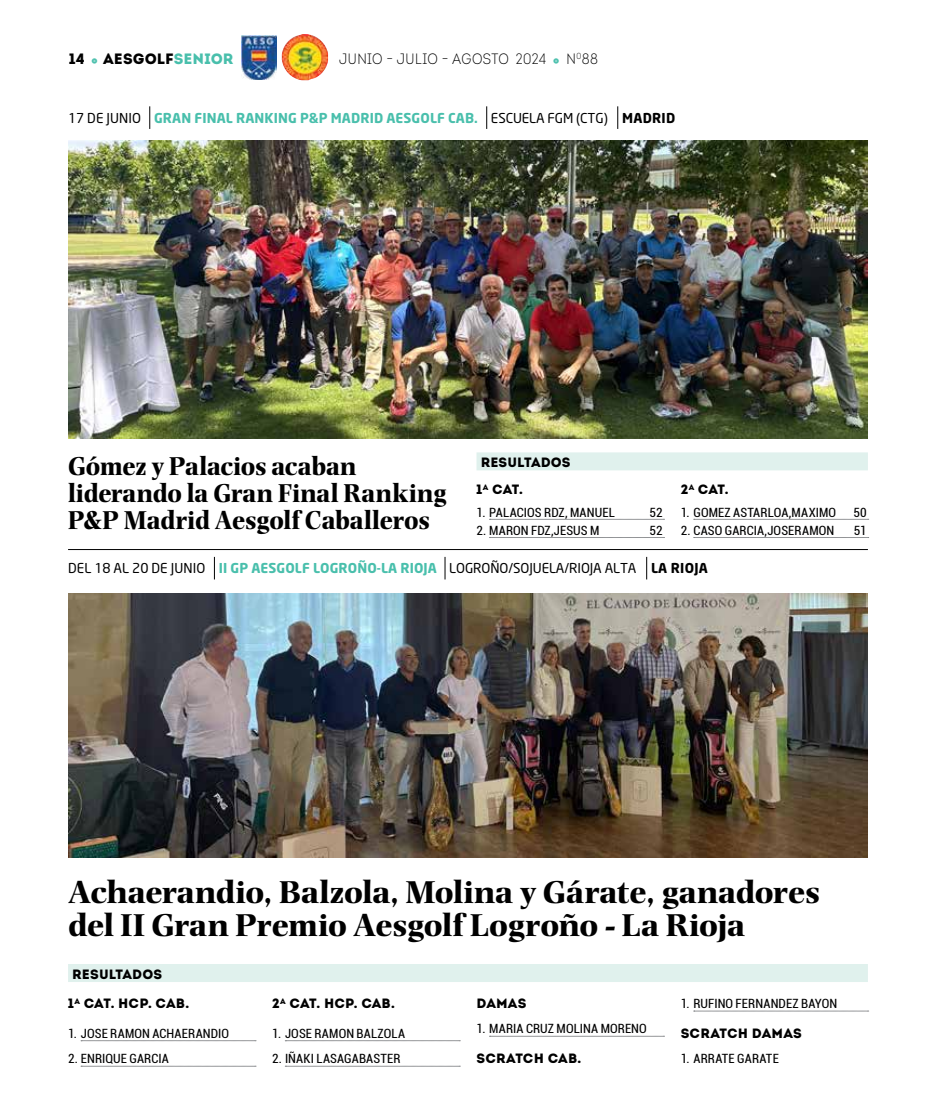
<style>
.page{position:relative;width:936px;height:1106px;background:#fff}
.page>*{position:absolute;margin:0;border:0;box-sizing:border-box;transform-origin:0 0}
.t1{font:700 33px/33px "Photina MT Std";letter-spacing:-.015em;color:#000}
.t2{font:700 27px/27px "Photina MT Std";letter-spacing:-.01em;color:#000;scale:.94 1}
.t3{font:15px "Intro Cond Light Free";letter-spacing:.025em;color:#000}
.t4{font:15px "Intro";letter-spacing:.005em;color:#000}
.t5{font:13.5px/26.7px "Intro";letter-spacing:.01em;color:#000}
.t6{font:13.5px "Neo Sans";letter-spacing:-.005em;color:#000}
.t7{font:700 13.5px "Neo Sans";letter-spacing:.01em;color:#49bfac}
.t8{font:condensed 12.75px "Roboto";letter-spacing:.01em;color:#000}
.s1{font-family:"Intro Cond Light Free";font-size:8.7px;color:#49bfac}
.s2{color:#49bfac}
.s3{font-size:8.7px;color:#49bfac}
.s4{font-weight:400;color:#000}
.s5{color:#000}
.s6{font-weight:700;color:#49bfac}
.s7{font-weight:700}
</style>
<div class="page">
<img style="left:282px;top:34px;width:46px;height:46px">
<img style="left:241px;top:36px;width:35px;height:44px">
<svg style="left:149px;top:106px;width:1px;height:23px"></svg>
<svg style="left:486px;top:106px;width:1px;height:23px"></svg>
<svg style="left:617px;top:106px;width:1px;height:23px"></svg>
<img style="left:68px;top:140px;width:799px;height:299px">
<svg style="left:214px;top:557px;width:1px;height:22px"></svg>
<svg style="left:444px;top:557px;width:1px;height:22px"></svg>
<svg style="left:646px;top:557px;width:1px;height:22px"></svg>
<hr style="left:68px;top:549px;width:799px;height:1px;background:#000">
<div style="left:476px;top:452px;width:391px;height:18px;background:#e0f1ed"></div>
<svg style="left:489px;top:519px;width:175px;height:1px"></svg>
<svg style="left:489px;top:537px;width:175px;height:1px"></svg>
<svg style="left:693px;top:519px;width:175px;height:1px"></svg>
<svg style="left:693px;top:537px;width:175px;height:1px"></svg>
<div style="left:68px;top:964px;width:799px;height:18px;background:#e0f1ed"></div>
<svg style="left:81px;top:1040px;width:175px;height:1px"></svg>
<svg style="left:81px;top:1065px;width:175px;height:1px"></svg>
<svg style="left:285px;top:1040px;width:175px;height:1px"></svg>
<svg style="left:285px;top:1065px;width:175px;height:1px"></svg>
<svg style="left:489px;top:1036px;width:175px;height:1px"></svg>
<svg style="left:693px;top:1010px;width:175px;height:1px"></svg>
<img style="left:68px;top:593px;width:799px;height:264px">
<p class="t4" style="left:69px;top:50px;width:166px">14 <span class="s1">-</span> AESGOLF<span class="s2">SENIOR</span></p>
<p class="t3" style="left:339px;top:50px;width:260px">JUNIO − JULIO − AGOSTO 2024 <span class="s3">-</span> N<sup>0</sup>88</p>
<p class="t7" style="left:68px;top:109px;width:608px"><span class="s4">17 DE JUNIO</span> GRAN FINAL RANKING P&amp;P MADRID AESGOLF CAB. <span class="s4">ESCUELA FGM (CTG)</span> <span class="s5">MADRID</span></p>
<h2 class="t2" style="left:68px;top:453px;width:404px">Gómez y Palacios acaban liderando la Gran Final Ranking<br>P&amp;P Madrid Aesgolf Caballeros</h2>
<p class="t5" style="left:476px;top:449px;width:96px;text-indent:4px">RESULTADOS<br>1<sup>A</sup> CAT.</p>
<p class="t8" style="left:476px;top:503px;width:140px">1. PALACIOS RDZ, MANUEL</p>
<p class="t8" style="left:649px;top:503px;width:15px">52</p>
<p class="t8" style="left:476px;top:521px;width:124px">2. MARON FDZ,JESUS M</p>
<p class="t8" style="left:649px;top:521px;width:15px">52</p>
<p class="t5" style="left:680px;top:476px;width:50px">2<sup>A</sup> CAT.</p>
<p class="t8" style="left:680px;top:503px;width:157px">1. GOMEZ ASTARLOA,MAXIMO</p>
<p class="t8" style="left:853px;top:503px;width:15px">50</p>
<p class="t8" style="left:680px;top:521px;width:155px">2. CASO GARCIA,JOSERAMON</p>
<p class="t8" style="left:853px;top:521px;width:14px">51</p>
<p class="t6" style="left:68px;top:560px;width:641px">DEL 18 AL 20 DE JUNIO <span class="s6">II GP AESGOLF LOGROÑO-LA RIOJA</span> LOGROÑO/SOJUELA/RIOJA ALTA <span class="s7">LA RIOJA</span></p>
<h1 class="t1" style="left:68px;top:875px;width:753px">Achaerandio, Balzola, Molina y Gárate, ganadores del II Gran Premio Aesgolf Logroño - La Rioja</h1>
<p class="t5" style="left:68px;top:959px;width:123px;line-height:29.4px;text-indent:4px">RESULTADOS<br>1<sup>A</sup> CAT. HCP. CAB.</p>
<p class="t8" style="left:68px;top:1024px;width:162px">1. JOSE RAMON ACHAERANDIO</p>
<p class="t8" style="left:68px;top:1050px;width:102px">2. ENRIQUE GARCIA</p>
<p class="t5" style="left:272px;top:990px;width:124px">2<sup>A</sup> CAT. HCP. CAB.</p>
<p class="t8" style="left:272px;top:1024px;width:134px">1. JOSE RAMON BALZOLA</p>
<p class="t8" style="left:272px;top:1050px;width:130px">2. IÑAKI LASAGABASTER</p>
<p class="t5" style="left:476px;top:990px;width:51px">DAMAS</p>
<p class="t8" style="left:476px;top:1020px;width:172px">1. MARIA CRUZ MOLINA MORENO</p>
<p class="t5" style="left:476px;top:1044px;width:106px">SCRATCH CAB.</p>
<p class="t8" style="left:680px;top:994px;width:158px">1. RUFINO FERNANDEZ BAYON</p>
<p class="t5" style="left:680px;top:1019px;width:123px">SCRATCH DAMAS</p>
<p class="t8" style="left:680px;top:1049px;width:100px">1. ARRATE GARATE</p>
</div>
